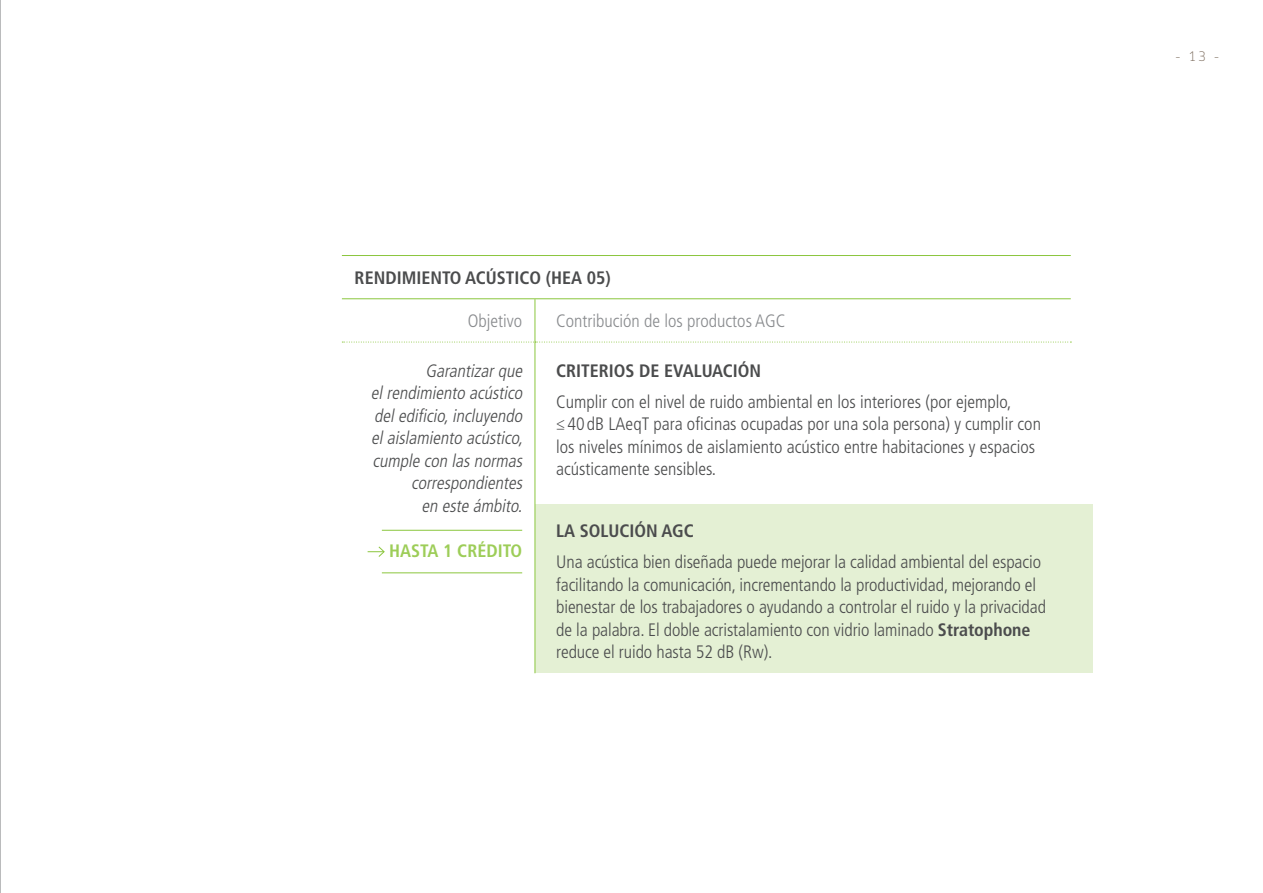
<style>
.page{position:relative;width:1263px;height:893px;background:#fff}
.page>*{position:absolute;margin:0;border:0;box-sizing:border-box;transform-origin:0 0}
.body_12pt{font:300 condensed 18px/22.5px "Frutiger LT Std";letter-spacing:-.005em;color:#4b4c4d}
.body_12pt-2{font:italic 300 condensed 18px/22.5px "Frutiger LT Std";color:#4b4c4d;text-align:right}
.body_12pt-3{font:700 condensed 18px "Frutiger LT Std";color:#4b4c4d}
.body_12pt-4{font:300 condensed 18px "Frutiger LT Std";color:#898b8e}
.body_12pt-5{font:700 condensed 18px "Frutiger LT Std";color:#9dcd58}
.t1{font:300 13.5px "Quark";color:#7a6a5b}
.s1{font-weight:700}
</style>
<div class="page">
<hr style="left:0;top:0;width:1px;height:893px;background:#76787b">
<div style="left:535px;top:504px;width:557px;height:169px;background:#e4f0d4"></div>
<hr style="left:535px;top:342px;width:1px;height:331px;background:#8bc63e">
<svg style="left:342px;top:342px;width:729px;height:1px"></svg>
<hr style="left:342px;top:255px;width:193px;height:1px;background:#8bc63e">
<hr style="left:535px;top:255px;width:536px;height:1px;background:#8bc63e">
<hr style="left:342px;top:298px;width:193px;height:1px;background:#8bc63e">
<hr style="left:535px;top:298px;width:536px;height:1px;background:#8bc63e">
<hr style="left:535px;top:299px;width:1px;height:43px;background:#8bc63e">
<hr style="left:382px;top:530px;width:140px;height:1px;background:#8bc63e">
<svg style="left:368px;top:546px;width:17px;height:11px"></svg>
<hr style="left:382px;top:572px;width:140px;height:1px;background:#8bc63e">
<p class="body_12pt-3" style="left:355px;top:267px;width:258px">RENDIMIENTO ACÚSTICO (HEA 05)</p>
<p class="body_12pt-4" style="left:468px;top:311px;width:56px">Objetivo</p>
<p class="body_12pt-4" style="left:556px;top:311px;width:231px">Contribución de los productos AGC</p>
<p class="body_12pt-2" style="left:371px;top:360px;width:157px">Garantizarque elrendimiento acústico deledificio,incluyendo elaislamiento acústico, cumple con lasnormas correspondientes<br>en este ámbito.</p>
<p class="body_12pt-5" style="left:389px;top:540px;width:134px">HASTA 1 CRÉDITO</p>
<p class="body_12pt-3" style="left:556px;top:360px;width:206px">CRITERIOS DE EVALUACIÓN</p>
<p class="body_12pt" style="left:556px;top:391px;width:486px">Cumplir con el nivel de ruido ambiental en los interiores (por ejemplo,<br>≤ 40 dB LAeqT para oficinas ocupadas por una sola persona) y cumplir con los niveles mínimos de aislamiento acústico entre habitaciones y espacios acústicamente sensibles.</p>
<p class="body_12pt-3" style="left:556px;top:520px;width:139px">LA SOLUCIÓN AGC</p>
<p class="body_12pt" style="left:556px;top:551px;width:491px">Una acústica bien diseñada puede mejorar la calidad ambiental del espacio facilitando la comunicación, incrementando la productividad, mejorando el bienestar de los trabajadores o ayudando a controlar el ruido y la privacidad de la palabra. El doble acristalamiento con vidrio laminado <span class="s1">Stratophone </span>reduce el ruido hasta 52 dB (Rw).</p>
<p class="t1" style="left:1176px;top:49px;width:44px">– 13 –</p>
</div>
